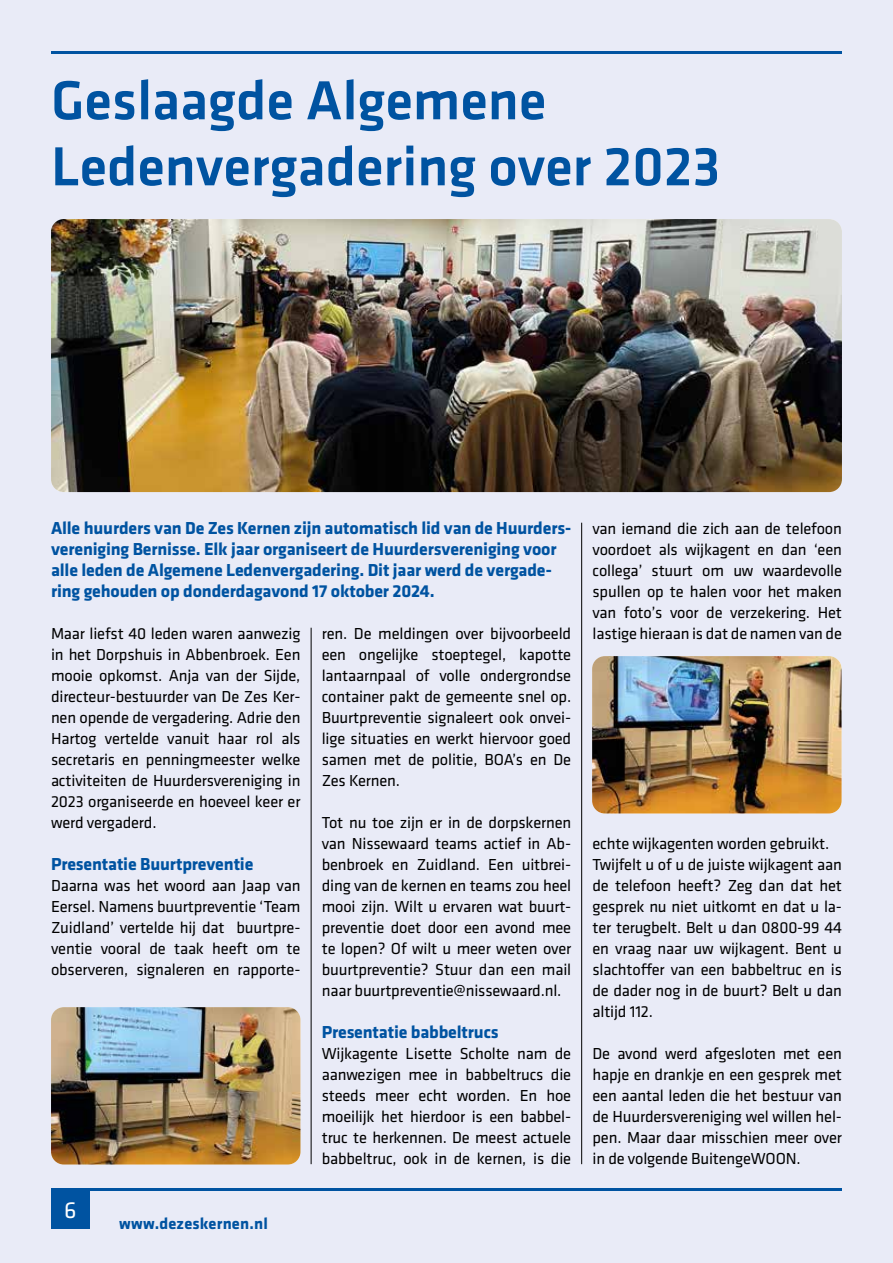
<style>
.page{position:relative;width:893px;height:1263px;background:#e9ebf7}
.page>*{position:absolute;margin:0;border:0;box-sizing:border-box;transform-origin:0 0}
.t1{font:500 57px/66px "Klavika";color:#0053a1}
.t2{font:24px "Klavika";color:#fff}
.t3{font:700 18px/21px "Klavika";letter-spacing:-.01em;color:#0053a1}
.t4{font:16.5px/21px "Klavika";letter-spacing:-.01em;color:#000;text-align:justify}
.t5{font:700 16.5px "Klavika";letter-spacing:.01em;color:#0053a1}
</style>
<div class="page">
<img style="left:51px;top:219px;width:791px;height:273px">
<hr style="left:51px;top:1188px;width:791px;height:3px;background:#0053a1">
<div style="left:51px;top:1191px;width:38px;height:38px;background:#0053a1"></div>
<hr style="left:51px;top:51px;width:791px;height:2px;background:#0053a1">
<hr style="left:311px;top:628px;width:1px;height:536px;background:#000">
<hr style="left:581px;top:523px;width:1px;height:641px;background:#000">
<img style="left:592px;top:656px;width:250px;height:157px">
<img style="left:51px;top:1007px;width:249px;height:157px">
<h1 class="t1" style="left:51px;top:68px;width:671px">Geslaagde Algemene<br>Ledenvergadering over 2023</h1>
<p class="t3" style="left:51px;top:518px;width:522px">Alle huurders van De Zes Kernen zijn automatisch lid van de Huurders&shy;vereniging Bernisse. Elk jaar organiseert de Huurdersvereniging voor alle leden de Algemene Ledenvergadering. Dit jaar werd de vergade&shy;ring gehouden op donderdagavond 17 oktober 2024.</p>
<p class="t4" style="left:51px;top:623px;width:251px">Maar liefst 40 leden waren aanwezig in het Dorpshuis in Abbenbroek. Een mooie opkomst. Anja van der Sijde, directeur-bestuurder van De Zes Ker&shy;nen opende de vergadering. Adrie den Hartog vertelde vanuit haar rol als secretaris en penningmeester welke activiteiten de Huurdersvereniging in 2023 organiseerde en hoeveel keer er werd vergaderd.</p>
<p class="t3" style="left:51px;top:854px;width:204px">Presentatie Buurtpreventie</p>
<p class="t4" style="left:51px;top:875px;width:251px">Daarna was het woord aan Jaap van Eersel. Namens buurtpreventie ‘Team Zuidland’ vertelde hij dat buurtpre&shy;ventie vooral de taak heeft om te observeren, signaleren en rapporte-</p>
<h2 class="t2" style="left:64px;top:1197px;width:14px">6</h2>
<p class="t5" style="left:119px;top:1214px;width:150px">www.dezeskernen.nl</p>
<p class="t4" style="left:322px;top:623px;width:251px">ren. De meldingen over bijvoorbeeld een ongelijke stoeptegel, kapotte lantaarnpaal of volle ondergrondse container pakt de gemeente snel op.<br>Buurtpreventie signaleert ook onvei&shy;lige situaties en werkt hiervoor goed samen met de politie, BOA’s en De Zes Kernen.</p>
<p class="t4" style="left:322px;top:812px;width:251px">Tot nu toe zijn er in de dorpskernen van Nissewaard teams actief in Ab&shy;benbroek en Zuidland. Een uitbrei&shy;ding van de kernen en teams zou heel mooi zijn. Wilt u ervaren wat buurt&shy;preventie doet door een avond mee te lopen? Of wilt u meer weten over buurtpreventie? Stuur dan een mail naar buurtpreventie@nissewaard.nl.</p>
<p class="t3" style="left:322px;top:1022px;width:178px">Presentatie babbeltrucs</p>
<p class="t4" style="left:322px;top:1043px;width:251px">Wijkagente Lisette Scholte nam de aanwezigen mee in babbeltrucs die steeds meer echt worden. En hoe moeilijk het hierdoor is een babbel&shy;truc te herkennen. De meest actuele babbeltruc, ook in de kernen, is die</p>
<p class="t4" style="left:592px;top:518px;width:251px">van iemand die zich aan de telefoon voordoet als wijkagent en dan ‘een collega’ stuurt om uw waardevolle spullen op te halen voor het maken van foto’s voor de verzekering. Het lastige hieraan is dat de namen van de</p>
<p class="t4" style="left:592px;top:833px;width:251px;text-align:left">echte wijkagenten worden gebruikt.<br>Twijfelt u of u de juiste wijkagent aan de telefoon heeft? Zeg dan dat het gesprek nu niet uitkomt en dat u la&shy;ter terugbelt. Belt u dan 0800-99 44 en vraag naar uw wijkagent. Bent u slachtoffer van een babbeltruc en is de dader nog in de buurt? Belt u dan altijd 112.</p>
<p class="t4" style="left:592px;top:1043px;width:251px">De avond werd afgesloten met een hapje en drankje en een gesprek met een aantal leden die het bestuur van de Huurdersvereniging wel willen hel&shy;pen. Maar daar misschien meer over in de volgende BuitengeWOON.</p>
</div>
